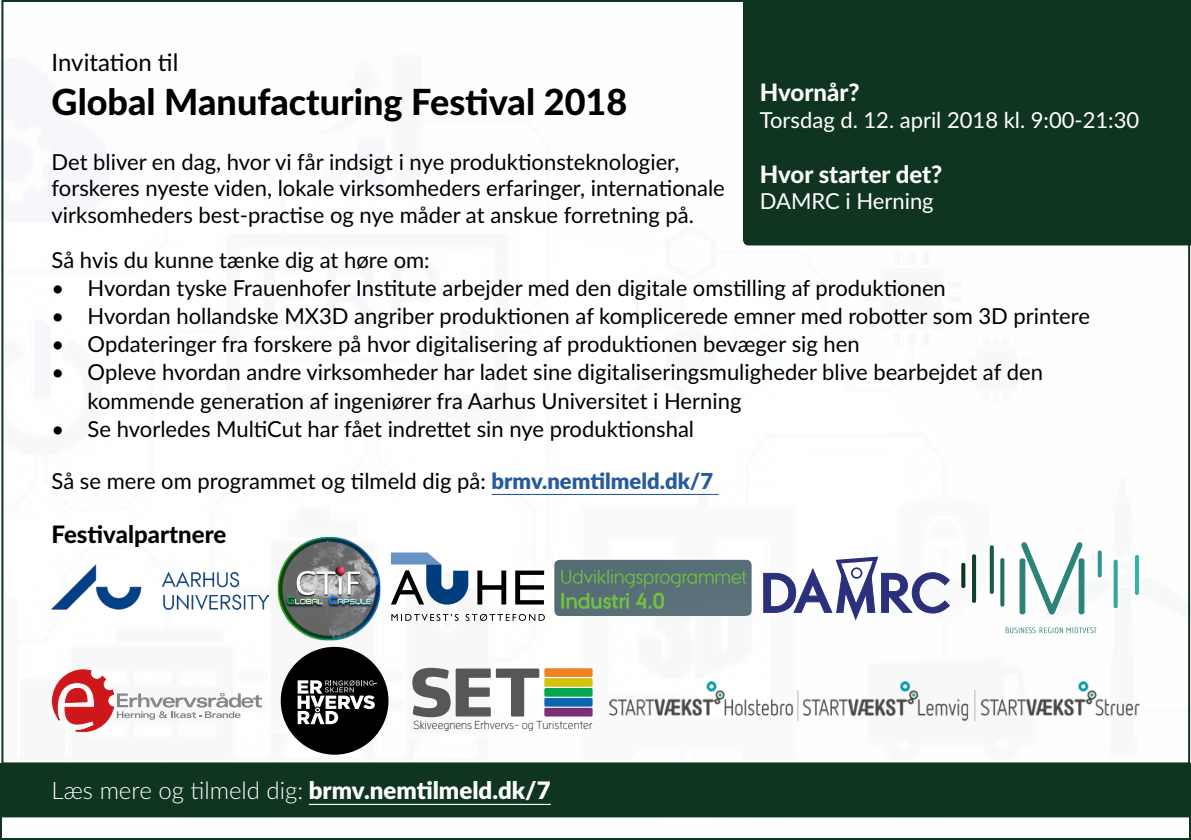
<style>
.page{position:relative;width:1191px;height:840px;background:#fff}
.page>*{position:absolute;margin:0;border:0;box-sizing:border-box;transform-origin:0 0}
.t1{font:800 36px "Lato";color:#000}
.t2{font:300 24px "Lato";color:#fff}
.t3{font:800 24px "Lato";color:#fff}
.t4{font:800 24px "Lato";color:#000}
.t5{font:24px "Lato";color:#000}
.t6{font:22px/26.4px "Lato";color:#000}
.t7{font:22px "Lato";color:#fff}
.t8{font:300 11.6px "Enzo OT";color:#000}
.s1{font-weight:900;color:#275b9b}
.s2{font-weight:900}
</style>
<div class="page">
<img style="left:3px;top:3px;width:1188px;height:815px">
<svg style="left:961px;top:562px;width:4px;height:25px"></svg>
<hr style="left:972px;top:554px;width:4px;height:48px;background:#13412f;border-radius:2px">
<svg style="left:989px;top:545px;width:4px;height:48px"></svg>
<svg style="left:1000px;top:557px;width:4px;height:49px"></svg>
<svg style="left:1097px;top:550px;width:4px;height:27px"></svg>
<svg style="left:1113px;top:559px;width:4px;height:49px"></svg>
<div style="left:1134px;top:554px;width:5px;height:40px;background:#34b3ab;border-radius:2px"></div>
<div style="left:1019px;top:558px;width:6px;height:56px;background:#2b837a;border-radius:3px"></div>
<div style="left:1078px;top:558px;width:6px;height:56px;background:#2b837a;border-radius:3px"></div>
<svg style="left:1021px;top:541px;width:61px;height:73px"></svg>
<svg style="left:1005px;top:627px;width:91px;height:6px"></svg>
<img style="left:52px;top:564px;width:216px;height:45px">
<img style="left:554px;top:559px;width:197px;height:56px">
<div style="left:0;top:762px;width:1191px;height:52px;background:#0f341f"></div>
<hr style="left:309px;top:803px;width:242px;height:1px;background:#fff">
<img style="left:609px;top:637px;width:530px;height:124px">
<div style="left:743px;top:0;width:448px;height:245px;background:#0f341f"></div>
<hr style="left:491px;top:493px;width:222px;height:1px;background:#275b9b">
<img style="left:275px;top:534px;width:108px;height:108px">
<svg style="left:52px;top:669px;width:210px;height:62px"></svg>
<svg style="left:412px;top:667px;width:127px;height:49px"></svg>
<div style="left:544px;top:707px;width:48px;height:9px;background:#7c2d77;border-radius:2px"></div>
<div style="left:544px;top:697px;width:48px;height:9px;background:#0b66b0;border-radius:2px"></div>
<div style="left:544px;top:687px;width:48px;height:9px;background:#05a651;border-radius:2px"></div>
<div style="left:544px;top:677px;width:48px;height:9px;background:#d3c20c;border-radius:2px"></div>
<div style="left:544px;top:667px;width:48px;height:9px;background:#f08224;border-radius:2px"></div>
<svg style="left:763px;top:556px;width:187px;height:64px"></svg>
<div style="left:281px;top:646px;width:107px;height:108px;background:#000;border-radius:50%"></div>
<svg style="left:298px;top:680px;width:79px;height:43px"></svg>
<svg style="left:477px;top:570px;width:29px;height:34px"></svg>
<svg style="left:515px;top:570px;width:29px;height:34px"></svg>
<svg style="left:391px;top:552px;width:77px;height:52px"></svg>
<svg style="left:391px;top:613px;width:67px;height:7px"></svg>
<svg style="left:465px;top:613px;width:80px;height:7px"></svg>
<div style="left:0;top:814px;width:1191px;height:25px;border:2px solid #0f341f"></div>
<p class="t5" style="left:52px;top:45px;width:128px">Invitation til</p>
<h1 class="t1" style="left:52px;top:75px;width:577px">Global Manufacturing Festival 2018</h1>
<p class="t6" style="left:52px;top:148px;width:675px">Det bliver en dag, hvor vi får indsigt i nye produktionsteknologier, forskeres nyeste viden, lokale virksomheders erfaringer, internationale virksomheders best-practise og nye måder at anskue forretning på.</p>
<p class="t3" style="left:760px;top:75px;width:101px">Hvornår?</p>
<p class="t7" style="left:760px;top:104px;width:381px">Torsdag d. 12. april 2018 kl. 9:00-21:30</p>
<p class="t3" style="left:760px;top:156px;width:184px">Hvor starter det?</p>
<p class="t7" style="left:760px;top:185px;width:175px">DAMRC i Herning</p>
<p class="t6" style="left:52px;top:246px;width:380px">Så hvis du kunne tænke dig at høre om:</p>
<p class="t6" style="left:52px;top:274px;width:895px">• Hvordan tyske Frauenhofer Institute arbejder med den digitale omstilling af produktionen</p>
<p class="t6" style="left:52px;top:302px;width:1040px">• Hvordan hollandske MX3D angriber produktionen af komplicerede emner med robotter som 3D printere</p>
<p class="t6" style="left:52px;top:330px;width:809px">• Opdateringer fra forskere på hvor digitalisering af produktionen bevæger sig hen</p>
<p class="t6" style="left:88px;top:357px;width:956px;line-height:28px;text-indent:-36px">• Opleve hvordan andre virksomheder har ladet sine digitaliseringsmuligheder blive bearbejdet af den kommende generation af ingeniører fra Aarhus Universitet i Herning</p>
<p class="t6" style="left:52px;top:414px;width:644px">• Se hvorledes MultiCut har fået indrettet sin nye produktionshal</p>
<p class="t6" style="left:52px;top:467px;width:663px">Så se mere om programmet og tilmeld dig på: <span class="s1">brmv.nemtilmeld.dk/7</span></p>
<p class="t4" style="left:52px;top:515px;width:176px">Festivalpartnere</p>
<p class="t8" style="left:413px;top:718px;width:181px">Skiveegnens Erhvervs- og Turistcenter</p>
<p class="t2" style="left:52px;top:773px;width:500px">Læs mere og tilmeld dig: <span class="s2">brmv.nemtilmeld.dk/7</span></p>
</div>
